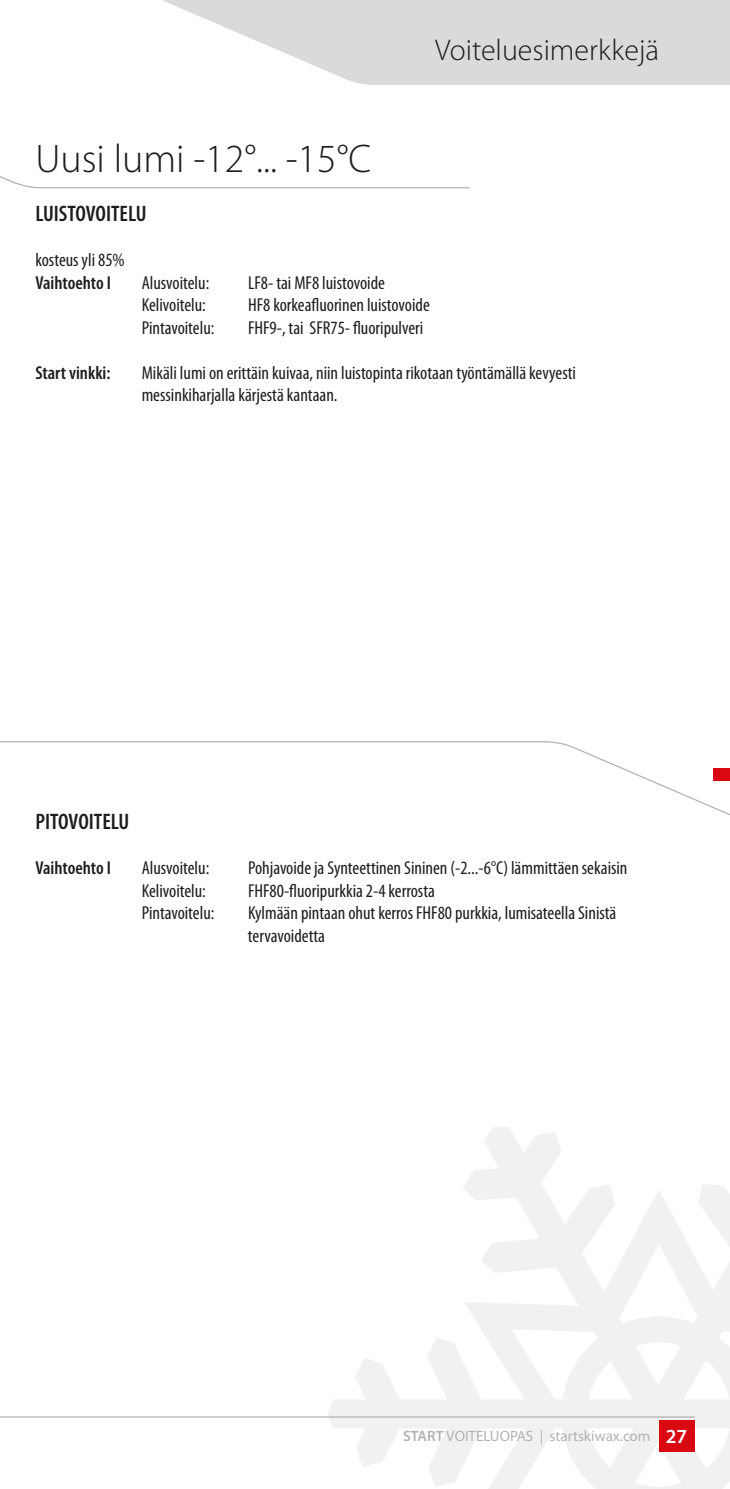
<style>
.page{position:relative;width:730px;height:1489px;background:#fff}
.page>*{position:absolute;margin:0;border:0;box-sizing:border-box;transform-origin:0 0}
.t1{font:300 40px "Myriad Pro";color:#1d1d1b}
.t2{font:300 30px "Myriad Pro";color:#1d1d1b}
.t3{font:600 condensed 22.5px "Myriad Pro";color:#1d1d1b}
.t4{font:600 20px "Myriad Pro";color:#fff}
.t5{font:condensed 18.75px/22.5px "Myriad Pro";color:#1d1d1b}
.t6{font:600 condensed 18.75px "Myriad Pro";color:#1d1d1b}
.t7{font:15px "Myriad Pro";color:#b2b2b2}
.s1{font-weight:600}
</style>
<div class="page">
<svg style="left:329px;top:1127px;width:401px;height:361px"></svg>
<svg style="left:0;top:176px;width:470px;height:13px"></svg>
<svg style="left:0;top:741px;width:730px;height:75px"></svg>
<svg style="left:162px;top:0;width:568px;height:85px;fill:#dadada"></svg>
<div style="left:659px;top:1420px;width:35px;height:31px;background:#d90912"></div>
<svg style="left:0;top:1261px;width:696px;height:157px"></svg>
<h2 class="t2" style="left:435px;top:32px;width:225px">Voiteluesimerkkejä</h2>
<h1 class="t1" style="left:35px;top:134px;width:337px">Uusi lumi -12°... -15°C</h1>
<p class="t3" style="left:35px;top:200px;width:113px">LUISTOVOITELU</p>
<p class="t5" style="left:35px;top:249px;width:91px">kosteus yli 85%</p>
<p class="t6" style="left:35px;top:271px;width:77px">Vaihtoehto I</p>
<p class="t5" style="left:142px;top:271px;width:69px">Alusvoitelu:</p>
<p class="t5" style="left:248px;top:271px;width:138px">LF8- tai MF8 luistovoide</p>
<p class="t5" style="left:142px;top:294px;width:66px">Kelivoitelu:</p>
<p class="t5" style="left:248px;top:294px;width:183px">HF8 korkeafluorinen luistovoide</p>
<p class="t5" style="left:142px;top:316px;width:74px">Pintavoitelu:</p>
<p class="t5" style="left:248px;top:316px;width:177px">FHF9-, tai SFR75- fluoripulveri</p>
<p class="t6" style="left:35px;top:361px;width:77px">Start vinkki:</p>
<p class="t5" style="left:142px;top:361px;width:436px">Mikäli lumi on erittäin kuivaa, niin luistopinta rikotaan työntämällä kevyesti messinkiharjalla kärjestä kantaan.</p>
<p class="t3" style="left:35px;top:807px;width:95px">PITOVOITELU</p>
<p class="t6" style="left:35px;top:856px;width:77px">Vaihtoehto I</p>
<p class="t5" style="left:142px;top:856px;width:69px">Alusvoitelu:</p>
<p class="t5" style="left:248px;top:856px;width:381px">Pohjavoide ja Synteettinen Sininen (-2...-6°C) lämmittäen sekaisin</p>
<p class="t5" style="left:142px;top:878px;width:66px">Kelivoitelu:</p>
<p class="t5" style="left:248px;top:878px;width:188px">FHF80-fluoripurkkia 2-4 kerrosta</p>
<p class="t5" style="left:142px;top:901px;width:74px">Pintavoitelu:</p>
<p class="t5" style="left:248px;top:901px;width:370px">Kylmään pintaan ohut kerros FHF80 purkkia, lumisateella Sinistä tervavoidetta</p>
<p class="t7" style="left:403px;top:1426px;width:249px"><span class="s1">START</span> VOITELUOPAS | startskiwax.com</p>
<p class="t4" style="left:666px;top:1423px;width:23px">27</p>
</div>
